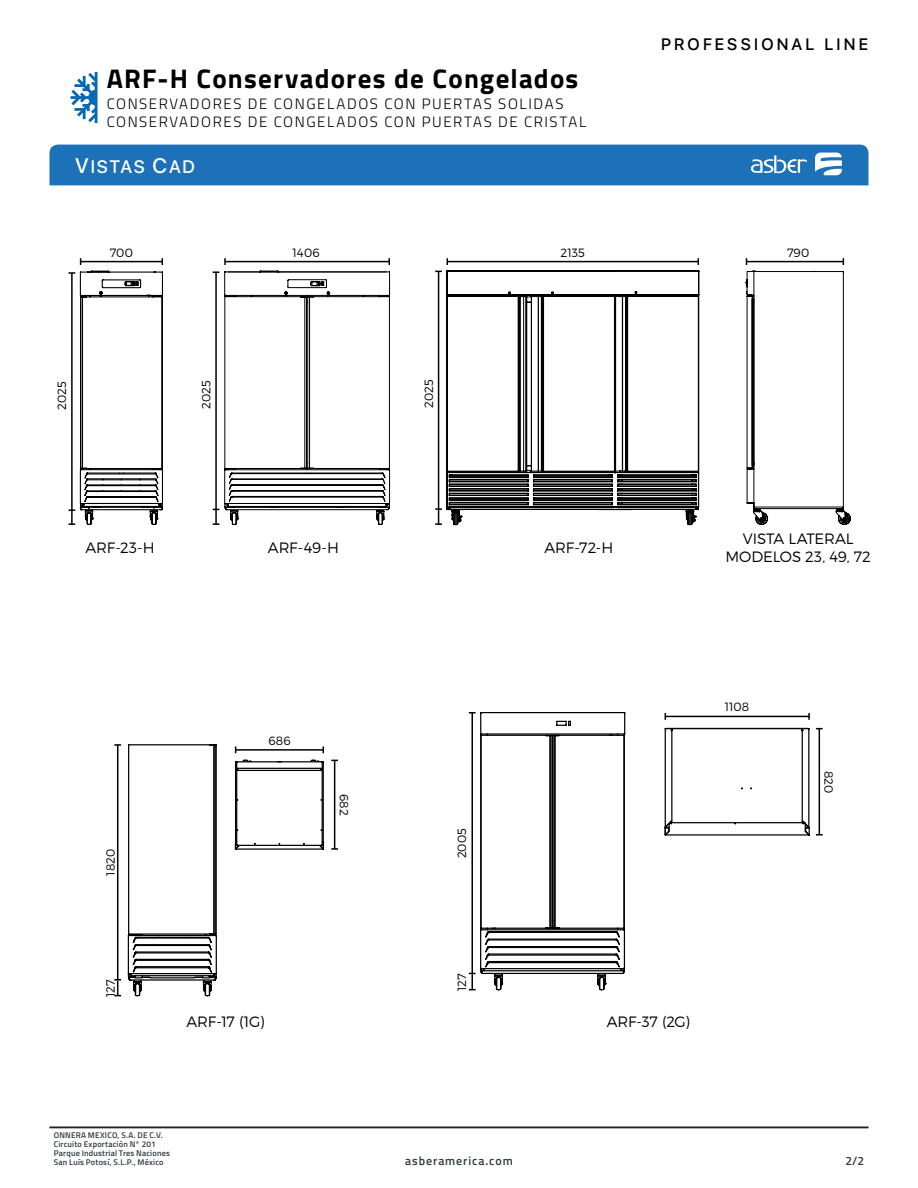
<style>
.page{position:relative;width:918px;height:1188px;background:#fff}
.page>*{position:absolute;margin:0;border:0;box-sizing:border-box;transform-origin:0 0}
.t1{font:700 27px "Titillium";letter-spacing:.045em;color:#000}
.t2{font:500 18px "SFUI Display";letter-spacing:.1em;color:#fff}
.t3{font:500 16.5px "SFUI Text";letter-spacing:.155em;color:#000}
.t4{font:300 15px/18px "Titillium";letter-spacing:.105em;color:#000}
.t5{font:300 15px/18px "Montserrat";letter-spacing:-.005em;color:#000;text-align:center}
.t6{font:300 12px "Montserrat";letter-spacing:-.005em;color:#000}
.t7{font:600 12px "Titillium";letter-spacing:.075em;color:#303b3e}
.t8{font:600 8.25px/9px "Titillium";letter-spacing:.025em;color:#303b3e}
.s1{font-size:21px}
</style>
<div class="page">
<div style="left:49px;top:145px;width:819px;height:40px;background:#1d71b8"></div>
<svg style="left:71px;top:72px;width:27px;height:51px"></svg>
<hr style="left:49px;top:1127px;width:820px;height:1px;background:#000">
<hr style="left:49px;top:1128px;width:820px;height:1px;background:#000">
<hr style="left:129px;top:744px;width:80px;height:1px;background:#000">
<hr style="left:128px;top:745px;width:1px;height:189px;background:#000">
<hr style="left:215px;top:745px;width:2px;height:189px;background:#000">
<hr style="left:213px;top:745px;width:2px;height:189px;background:#000">
<svg style="left:209px;top:744px;width:8px;height:2px"></svg>
<svg style="left:127px;top:933px;width:90px;height:64px"></svg>
<hr style="left:117px;top:745px;width:1px;height:235px;background:#000">
<svg style="left:114px;top:744px;width:7px;height:2px"></svg>
<svg style="left:114px;top:979px;width:7px;height:17px"></svg>
<hr style="left:481px;top:735px;width:65px;height:1px;background:#000">
<hr style="left:480px;top:735px;width:2px;height:193px;background:#000">
<hr style="left:550px;top:736px;width:1px;height:192px;background:#000">
<hr style="left:554px;top:736px;width:2px;height:192px;background:#000">
<hr style="left:559px;top:735px;width:65px;height:1px;background:#000">
<hr style="left:623px;top:735px;width:2px;height:193px;background:#000">
<hr style="left:552px;top:736px;width:2px;height:192px;background:#000">
<hr style="left:481px;top:712px;width:143px;height:1px;background:#000">
<hr style="left:481px;top:733px;width:143px;height:2px;background:#000">
<svg style="left:556px;top:721px;width:15px;height:5px"></svg>
<svg style="left:545px;top:735px;width:15px;height:7px"></svg>
<svg style="left:609px;top:712px;width:17px;height:24px"></svg>
<hr style="left:471px;top:713px;width:2px;height:260px;background:#000">
<svg style="left:469px;top:712px;width:19px;height:24px"></svg>
<svg style="left:469px;top:920px;width:156px;height:71px"></svg>
<svg style="left:234px;top:760px;width:91px;height:90px"></svg>
<hr style="left:236px;top:749px;width:87px;height:2px;background:#000">
<hr style="left:334px;top:760px;width:1px;height:89px;background:#000">
<svg style="left:331px;top:848px;width:7px;height:2px"></svg>
<hr style="left:665px;top:716px;width:144px;height:1px;background:#000">
<svg style="left:808px;top:713px;width:2px;height:7px"></svg>
<svg style="left:664px;top:727px;width:159px;height:109px"></svg>
<svg style="left:69px;top:258px;width:94px;height:267px"></svg>
<svg style="left:213px;top:258px;width:178px;height:267px"></svg>
<svg style="left:446px;top:270px;width:253px;height:255px"></svg>
<svg style="left:615px;top:271px;width:84px;height:254px"></svg>
<hr style="left:438px;top:271px;width:1px;height:238px;background:#000">
<svg style="left:435px;top:508px;width:7px;height:17px"></svg>
<hr style="left:447px;top:261px;width:251px;height:1px;background:#000">
<hr style="left:747px;top:469px;width:1px;height:34px;background:#000">
<hr style="left:754px;top:469px;width:1px;height:34px;background:#000">
<hr style="left:754px;top:271px;width:89px;height:1px;background:#000">
<svg style="left:747px;top:503px;width:104px;height:22px"></svg>
<hr style="left:754px;top:507px;width:89px;height:1px;background:#000">
<hr style="left:843px;top:272px;width:1px;height:235px;background:#000">
<hr style="left:746px;top:261px;width:97px;height:1px;background:#000">
<svg style="left:745px;top:258px;width:11px;height:212px"></svg>
<h1 class="t1" style="left:107px;top:58px;width:473px">ARF-H Conservadores de Congelados</h1>
<h3 class="t4" style="left:107px;top:94px;width:481px">CONSERVADORES DE CONGELADOS CON PUERTAS SOLIDAS<br>CONSERVADORES DE CONGELADOS CON PUERTAS DE CRISTAL</h3>
<h2 class="t2" style="left:75px;top:154px;width:121px"><span class="s1">V</span>ISTAS <span class="s1">C</span>AD</h2>
<h3 class="t3" style="left:661px;top:32px;width:209px">PROFESSIONAL LINE</h3>
<h3 class="t6" style="left:110px;top:245px;width:25px">700</h3>
<h3 class="t6" style="left:55px;top:410px;width:30px;rotate:-90deg">2025</h3>
<h3 class="t6" style="left:293px;top:245px;width:29px">1406</h3>
<h3 class="t6" style="left:199px;top:409px;width:30px;rotate:-90deg">2025</h3>
<h3 class="t6" style="left:422px;top:408px;width:30px;rotate:-90deg">2025</h3>
<h3 class="t6" style="left:561px;top:245px;width:26px">2135</h3>
<h3 class="t6" style="left:787px;top:245px;width:24px">790</h3>
<h3 class="t5" style="left:85px;top:538px;width:71px">ARF-23-H</h3>
<h3 class="t5" style="left:268px;top:538px;width:73px">ARF-49-H</h3>
<h3 class="t5" style="left:545px;top:538px;width:70px">ARF-72-H</h3>
<h3 class="t5" style="left:725px;top:529px;width:147px">VISTA LATERAL<br>MODELOS 23, 49, 72</h3>
<h3 class="t6" style="left:103px;top:876px;width:28px;rotate:-90deg">1820</h3>
<h3 class="t6" style="left:103px;top:997px;width:19px;rotate:-90deg">127</h3>
<h3 class="t6" style="left:268px;top:733px;width:24px">686</h3>
<h3 class="t6" style="left:351px;top:794px;width:23px;rotate:90deg">682</h3>
<h3 class="t5" style="left:186px;top:1013px;width:80px">ARF-17 (1G)</h3>
<h3 class="t6" style="left:455px;top:858px;width:32px;rotate:-90deg">2005</h3>
<h3 class="t6" style="left:455px;top:991px;width:19px;rotate:-90deg">127</h3>
<h3 class="t6" style="left:725px;top:700px;width:26px">1108</h3>
<h3 class="t6" style="left:836px;top:771px;width:24px;rotate:90deg">820</h3>
<h3 class="t5" style="left:607px;top:1013px;width:85px">ARF-37 (2G)</h3>
<p class="t8" style="left:54px;top:1130px;width:118px">ONNERA MEXICO, S.A. DE C.V.<br>Circuito Exportación N° 201<br>Parque Industrial Tres Naciones<br>San Luís Potosí, S.L.P., México</p>
<h3 class="t7" style="left:405px;top:1152px;width:109px">asberamerica.com</h3>
<h3 class="t7" style="left:845px;top:1152px;width:20px">2/2</h3>
</div>
